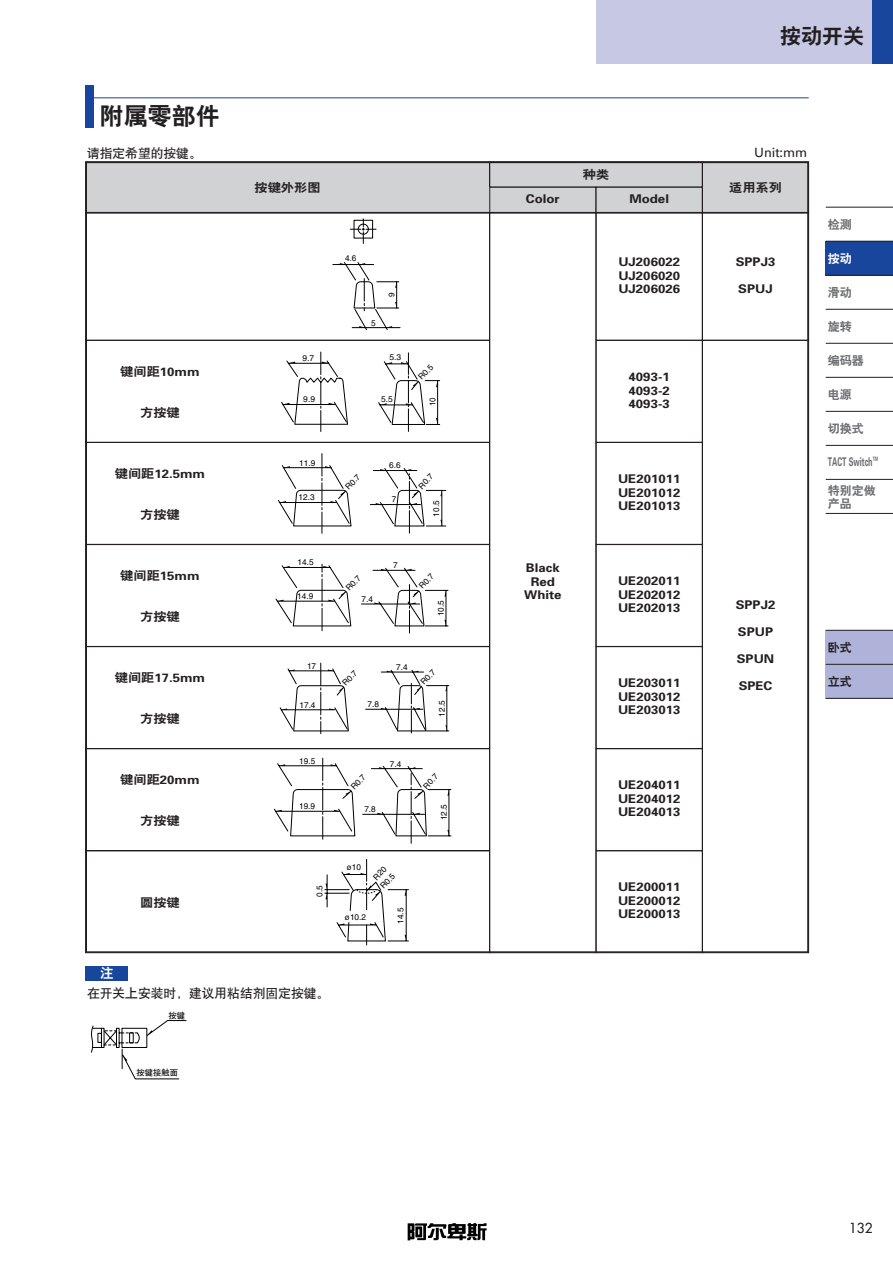
<style>
.page{position:relative;width:893px;height:1262px;background:#fff}
.page>*{position:absolute;margin:0;border:0;box-sizing:border-box;transform-origin:0 0}
.t1{font:24px "H Yb 2 gj";color:#231f20}
.t2{font:21px "H Yb 2 gj";color:#231f20}
.t3{font:13.5px "Futura";color:#231f20}
.t4{font:13.5px "H Yb 2 gj";color:#fff}
.t5{font:12.75px "H Yb 1 gj";color:#231f20}
.t6{font:12.75px "Univers";color:#231f20}
.t7{font:700 12px/13.5px "Univers";color:#231f20;text-align:justify;scale:1.1 1}
.t8{font:12px "H Yb 2 gj";color:#231f20;scale:1.1 1}
.t9{font:12px/13.5px "H Yb 2 gj";color:#6c6d70}
.t10{font:700 12px "Univers";color:#6c6d70;scale:.6 1}
.t11{font:12px "H Yb 2 gj";color:#231f20}
.t12{font:12px "H Yb 2 gj";color:#fff}
.t13{font:8.25px "Helvetica";color:#000}
.t14{font:8.25px "H Yb 1 gj";color:#000}
.s1{font-family:"H Yb 2 gj";font-weight:400}
</style>
<div class="page">
<div style="left:825px;top:630px;width:67px;height:34px;background:#afb3d9"></div>
<hr style="left:825px;top:630px;width:67px;height:1px;background:#231f20">
<div style="left:825px;top:664px;width:67px;height:34px;background:#afb3d9"></div>
<hr style="left:825px;top:664px;width:67px;height:1px;background:#231f20">
<hr style="left:825px;top:698px;width:67px;height:1px;background:#231f20">
<div style="left:825px;top:241px;width:67px;height:34px;background:#18469d"></div>
<hr style="left:825px;top:241px;width:67px;height:1px;background:#231f20">
<hr style="left:825px;top:275px;width:67px;height:1px;background:#231f20">
<hr style="left:825px;top:309px;width:67px;height:1px;background:#231f20">
<hr style="left:825px;top:343px;width:67px;height:1px;background:#231f20">
<hr style="left:825px;top:377px;width:67px;height:1px;background:#231f20">
<hr style="left:825px;top:411px;width:67px;height:1px;background:#231f20">
<hr style="left:825px;top:479px;width:67px;height:1px;background:#231f20">
<hr style="left:825px;top:513px;width:67px;height:1px;background:#231f20">
<hr style="left:825px;top:207px;width:67px;height:1px;background:#231f20">
<hr style="left:825px;top:445px;width:67px;height:1px;background:#231f20">
<svg style="left:407px;top:1223px;width:79px;height:17px"></svg>
<hr style="left:85px;top:98px;width:723px;height:1px;background:#18469d">
<div style="left:85px;top:85px;width:9px;height:43px;background:#18469d"></div>
<div style="left:86px;top:162px;width:403px;height:50px;background:#d1d2d4"></div>
<div style="left:702px;top:213px;width:106px;height:127px;border:1px solid #231f20"></div>
<svg style="left:85px;top:340px;width:723px;height:613px"></svg>
<div style="left:489px;top:162px;width:213px;height:25px;background:#d1d2d4"></div>
<div style="left:489px;top:187px;width:107px;height:25px;background:#d1d2d4"></div>
<div style="left:489px;top:187px;width:107px;height:26px;border:1px solid #231f20"></div>
<div style="left:596px;top:187px;width:106px;height:25px;background:#d1d2d4"></div>
<div style="left:596px;top:187px;width:106px;height:26px;border:1px solid #231f20"></div>
<div style="left:702px;top:162px;width:106px;height:50px;background:#d1d2d4"></div>
<div style="left:702px;top:162px;width:106px;height:51px;border:1px solid #231f20"></div>
<svg style="left:332px;top:219px;width:68px;height:111px"></svg>
<svg style="left:281px;top:352px;width:159px;height:79px"></svg>
<svg style="left:278px;top:453px;width:168px;height:80px"></svg>
<svg style="left:275px;top:564px;width:173px;height:69px"></svg>
<svg style="left:279px;top:663px;width:170px;height:70px"></svg>
<svg style="left:274px;top:758px;width:177px;height:85px"></svg>
<hr style="left:85px;top:212px;width:723px;height:1px;background:#231f20">
<svg style="left:91px;top:1020px;width:95px;height:59px"></svg>
<div style="left:85px;top:965px;width:43px;height:15px;background:#18469d"></div>
<div style="left:596px;top:0;width:296px;height:64px;background:#c7c9e4"></div>
<div style="left:872px;top:0;width:20px;height:64px;background:#18469d"></div>
<svg style="left:324px;top:858px;width:85px;height:87px"></svg>
<h1 class="t1" style="left:100px;top:104px;width:121px">附属零部件</h1>
<p class="t5" style="left:87px;top:147px;width:116px">请指定希望的按键。</p>
<p class="t7" style="left:120px;top:366px;width:73px"><span class="s1">键间距</span>10mm</p>
<p class="t8" style="left:140px;top:406px;width:38px">方按键</p>
<p class="t7" style="left:115px;top:468px;width:84px"><span class="s1">键间距</span>12.5mm</p>
<p class="t8" style="left:140px;top:508px;width:38px">方按键</p>
<p class="t7" style="left:120px;top:570px;width:73px"><span class="s1">键间距</span>15mm</p>
<p class="t8" style="left:140px;top:610px;width:38px">方按键</p>
<p class="t7" style="left:115px;top:672px;width:84px"><span class="s1">键间距</span>17.5mm</p>
<p class="t8" style="left:140px;top:712px;width:38px">方按键</p>
<p class="t7" style="left:120px;top:774px;width:73px"><span class="s1">键间距</span>20mm</p>
<p class="t8" style="left:140px;top:814px;width:38px">方按键</p>
<p class="t4" style="left:100px;top:966px;width:15px">注</p>
<p class="t8" style="left:140px;top:896px;width:38px">圆按键</p>
<p class="t8" style="left:254px;top:181px;width:61px">按键外形图</p>
<p class="t13" style="left:345px;top:255px;width:13px">4.6</p>
<p class="t13" style="left:371px;top:319px;width:6px">5</p>
<p class="t13" style="left:388px;top:297px;width:6px;rotate:-90deg">9</p>
<p class="t13" style="left:389px;top:354px;width:13px">5.3</p>
<p class="t13" style="left:302px;top:355px;width:13px">9.7</p>
<p class="t13" style="left:303px;top:396px;width:13px">9.9</p>
<p class="t13" style="left:429px;top:406px;width:10px;rotate:-90deg">10</p>
<p class="t13" style="left:417px;top:376px;width:19px;rotate:-46deg">R0.5</p>
<p class="t13" style="left:381px;top:395px;width:13px">5.5</p>
<p class="t13" style="left:299px;top:460px;width:18px">11.9</p>
<p class="t13" style="left:298px;top:494px;width:18px">12.3</p>
<p class="t13" style="left:344px;top:486px;width:19px;rotate:-46deg">R0.7</p>
<p class="t13" style="left:389px;top:462px;width:13px">6.6</p>
<p class="t13" style="left:391px;top:496px;width:6px">7</p>
<p class="t13" style="left:417px;top:485px;width:19px;rotate:-46deg">R0.7</p>
<p class="t13" style="left:433px;top:516px;width:18px;rotate:-90deg">10.5</p>
<p class="t13" style="left:297px;top:559px;width:18px">14.5</p>
<p class="t13" style="left:393px;top:562px;width:6px">7</p>
<p class="t13" style="left:345px;top:587px;width:19px;rotate:-46deg">R0.7</p>
<p class="t13" style="left:418px;top:585px;width:19px;rotate:-46deg">R0.7</p>
<p class="t13" style="left:297px;top:593px;width:18px">14.9</p>
<p class="t13" style="left:361px;top:596px;width:13px">7.4</p>
<p class="t13" style="left:438px;top:616px;width:18px;rotate:-90deg">10.5</p>
<p class="t13" style="left:307px;top:663px;width:11px">17</p>
<p class="t13" style="left:341px;top:682px;width:19px;rotate:-46deg">R0.7</p>
<p class="t13" style="left:396px;top:664px;width:13px">7.4</p>
<p class="t13" style="left:420px;top:681px;width:19px;rotate:-46deg">R0.7</p>
<p class="t13" style="left:299px;top:702px;width:18px">17.4</p>
<p class="t13" style="left:367px;top:701px;width:13px">7.8</p>
<p class="t13" style="left:439px;top:716px;width:18px;rotate:-90deg">12.5</p>
<p class="t13" style="left:299px;top:758px;width:18px">19.5</p>
<p class="t13" style="left:299px;top:803px;width:18px">19.9</p>
<p class="t13" style="left:350px;top:786px;width:19px;rotate:-46deg">R0.7</p>
<p class="t13" style="left:364px;top:806px;width:13px">7.8</p>
<p class="t13" style="left:390px;top:760px;width:13px">7.4</p>
<p class="t13" style="left:422px;top:785px;width:19px;rotate:-46deg">R0.7</p>
<p class="t13" style="left:441px;top:820px;width:18px;rotate:-90deg">12.5</p>
<p class="t13" style="left:347px;top:864px;width:16px">ø10</p>
<p class="t13" style="left:316px;top:896px;width:13px;rotate:-90deg">0.5</p>
<p class="t13" style="left:379px;top:885px;width:19px;rotate:-46deg">R0.5</p>
<p class="t13" style="left:345px;top:914px;width:23px">ø10.2</p>
<p class="t13" style="left:397px;top:923px;width:18px;rotate:-90deg">14.5</p>
<p class="t5" style="left:87px;top:986px;width:244px">在开关上安装时，建议用粘结剂固定按键。</p>
<p class="t14" style="left:168px;top:1011px;width:18px">按键</p>
<p class="t14" style="left:137px;top:1068px;width:43px">按键接触面</p>
<p class="t8" style="left:582px;top:169px;width:26px">种类</p>
<p class="t7" style="left:526px;top:193px;width:32px">Color</p>
<p class="t7" style="left:629px;top:193px;width:37px">Model</p>
<p class="t7" style="left:618px;top:256px;width:58px">UJ206022<br>UJ206020<br>UJ206026</p>
<p class="t7" style="left:628px;top:371px;width:39px">4093-1<br>4093-2<br>4093-3</p>
<p class="t7" style="left:524px;top:562px;width:36px;text-align:center">Black<br>Red<br>White</p>
<p class="t7" style="left:618px;top:473px;width:58px">UE201011<br>UE201012<br>UE201013</p>
<p class="t7" style="left:618px;top:575px;width:58px">UE202011<br>UE202012<br>UE202013</p>
<p class="t7" style="left:618px;top:677px;width:58px">UE203011<br>UE203012<br>UE203013</p>
<p class="t7" style="left:618px;top:779px;width:58px">UE204011<br>UE204012<br>UE204013</p>
<p class="t7" style="left:618px;top:881px;width:58px">UE200011<br>UE200012<br>UE200013</p>
<h2 class="t2" style="left:780px;top:25px;width:85px">按动开关</h2>
<p class="t6" style="left:754px;top:147px;width:55px">Unit:mm</p>
<p class="t8" style="left:729px;top:181px;width:49px">适用系列</p>
<p class="t7" style="left:735px;top:256px;width:38px">SPPJ3</p>
<p class="t7" style="left:738px;top:283px;width:33px">SPUJ</p>
<p class="t7" style="left:735px;top:599px;width:38px">SPPJ2</p>
<p class="t7" style="left:738px;top:626px;width:33px">SPUP</p>
<p class="t7" style="left:736px;top:653px;width:36px">SPUN</p>
<p class="t7" style="left:738px;top:680px;width:32px">SPEC</p>
<p class="t9" style="left:827px;top:218px;width:25px">检测</p>
<p class="t12" style="left:827px;top:253px;width:25px">按动</p>
<p class="t9" style="left:827px;top:286px;width:25px">滑动</p>
<p class="t9" style="left:827px;top:320px;width:25px">旋转</p>
<p class="t9" style="left:827px;top:354px;width:37px">编码器</p>
<p class="t9" style="left:827px;top:388px;width:25px">电源</p>
<p class="t9" style="left:827px;top:422px;width:37px">切换式</p>
<p class="t10" style="left:827px;top:457px;width:85px">TACT Switch<sup>TM</sup></p>
<p class="t9" style="left:827px;top:483px;width:49px">特别定做产品</p>
<p class="t11" style="left:827px;top:641px;width:25px">卧式</p>
<p class="t11" style="left:827px;top:675px;width:25px">立式</p>
<p class="t3" style="left:849px;top:1220px;width:25px">132</p>
</div>
